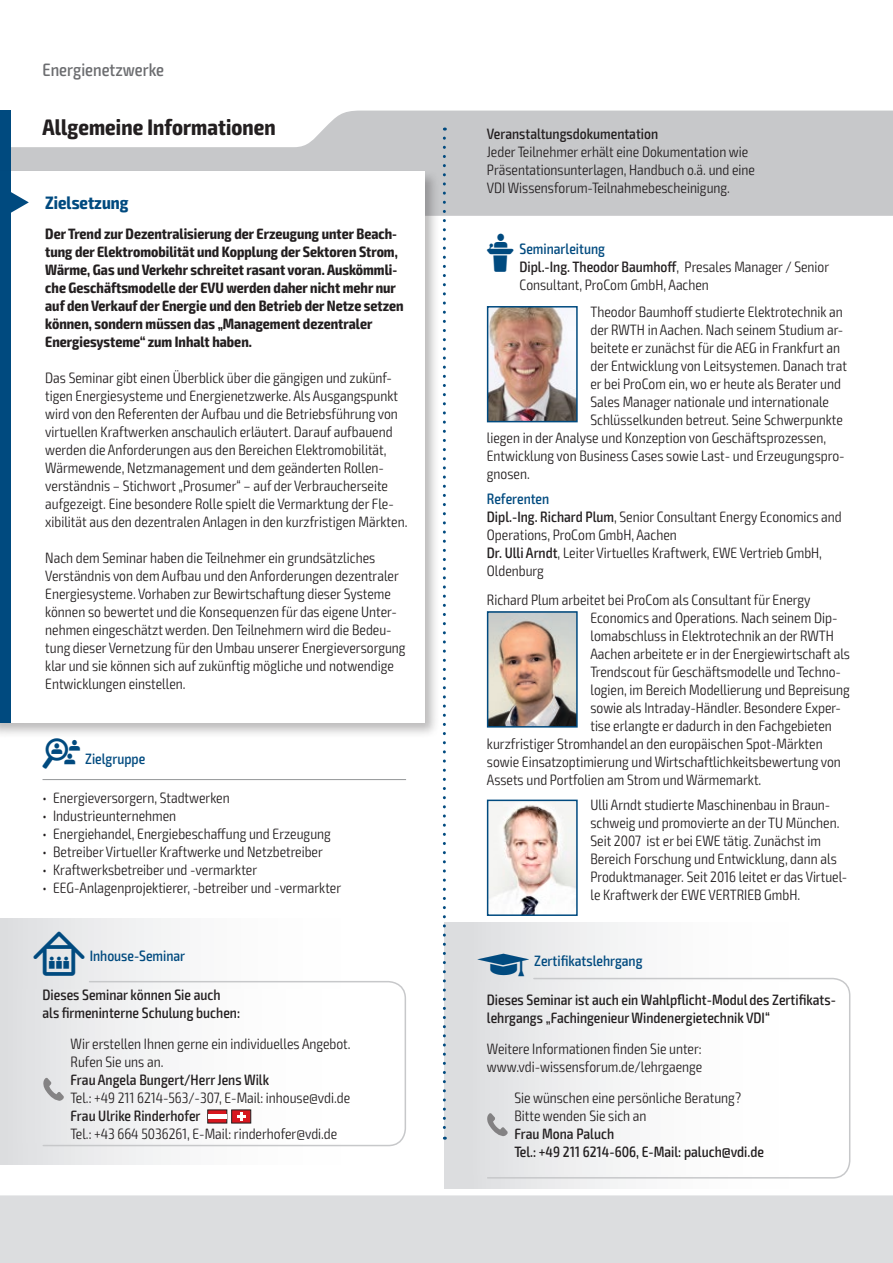
<style>
.page{position:relative;width:893px;height:1263px;background:#fff}
.page>*{position:absolute;margin:0;border:0;box-sizing:border-box;transform-origin:0 0}
.t1{font:700 condensed 22.5px "Exo 2";letter-spacing:.005em;color:#231f20}
.t2{font:500 condensed 18px "Exo 2";color:#6c6d70}
.t3{font:700 condensed 18px "Exo 2";color:#004a7f}
.t4{font:300 condensed 15px/18px "Exo 2";color:#231f20}
.t5{font:700 condensed 15px/18px "Exo 2";color:#231f20}
.t6{font:500 condensed 15px/18px "Exo 2";color:#231f20}
.t7{font:500 condensed 15px "Exo 2";color:#004a7f}
.s1{font-family:"VDI Iconset S4 A Regular";font-weight:400;font-stretch:normal}
.s2{font-family:"VDI Iconset S4 A Regular";font-weight:400;font-stretch:normal;font-size:15.45px}
.s3{font-family:"VDI Iconset S4 A Regular";font-weight:400;font-stretch:normal;color:#004a7f}
.s4{font-weight:500;color:#004a7f}
.s5{font-weight:500}
</style>
<div class="page">
<svg style="left:0;top:1188px;width:893px;height:75px;fill:#dcdddf"></svg>
<svg style="left:11px;top:111px;width:881px;height:105px;fill:#c7c8ca"></svg>
<hr style="left:892px;top:111px;width:1px;height:105px;background:#004a7f">
<div style="left:0;top:111px;width:11px;height:63px;background:#004a7f"></div>
<div style="left:0;top:918px;width:406px;height:247px;background:linear-gradient(to right,#e3e3e5,#fff)"></div>
<svg style="left:42px;top:980px;width:364px;height:167px"></svg>
<div style="left:0;top:990px;width:383px;height:152px;background:linear-gradient(to right,#e2e3e5,#fff)"></div>
<svg style="left:207px;top:1109px;width:44px;height:14px"></svg>
<hr style="left:208px;top:1114px;width:19px;height:4px;background:#fff">
<svg style="left:43px;top:1078px;width:21px;height:23px"></svg>
<div style="left:0;top:168px;width:440px;height:570px;background:#231f20;opacity:.3"></div>
<div style="left:0;top:171px;width:424px;height:552px;background:#fff"></div>
<div style="left:0;top:171px;width:11px;height:552px;background:#004a7f"></div>
<svg style="left:11px;top:192px;width:18px;height:21px"></svg>
<hr style="left:43px;top:779px;width:363px;height:1px;background:#939598">
<div style="left:444px;top:923px;width:406px;height:265px;background:linear-gradient(to right,#dfe0e2,#fff)"></div>
<svg style="left:486px;top:977px;width:365px;height:202px"></svg>
<div style="left:444px;top:982px;width:394px;height:192px;background:linear-gradient(to right,#dfe0e2,#fff)"></div>
<svg style="left:487px;top:1113px;width:21px;height:23px"></svg>
<img style="left:490px;top:309px;width:85px;height:110px">
<div style="left:487px;top:306px;width:91px;height:116px;border:2px solid #004a7f"></div>
<img style="left:490px;top:614px;width:85px;height:111px">
<div style="left:487px;top:611px;width:91px;height:117px;border:2px solid #004a7f"></div>
<img style="left:490px;top:803px;width:85px;height:110px">
<div style="left:487px;top:800px;width:91px;height:116px;border:2px solid #004a7f"></div>
<svg style="left:443px;top:138px;width:3px;height:1002px"></svg>
<p class="t2" style="left:43px;top:59px;width:123px">Energienetzwerke</p>
<h1 class="t1" style="left:43px;top:113px;width:235px">Allgemeine Informationen</h1>
<p class="t6" style="left:487px;top:125px;width:173px">Veranstaltungsdokumentation</p>
<p class="t4" style="left:487px;top:143px;width:270px">Jeder Teilnehmer erhält eine Dokumentation wie<br>Präsentationsunterlagen, Handbuch o.ä. und eine<br>VDI Wissensforum-Teilnahmebescheinigung.</p>
<p class="t3" style="left:45px;top:192px;width:85px">Zielsetzung</p>
<p class="t5" style="left:45px;top:225px;width:360px">Der Trend zur Dezentralisierung der Erzeugung unter Beach&shy;tung der Elektromobilität und Kopplung der Sektoren Strom, Wärme, Gas und Verkehr schreitet rasant voran. Auskömmli&shy;che Geschäftsmodelle der EVU werden daher nicht mehr nur auf den Verkauf der Energie und den Betrieb der Netze setzen können, sondern müssen das „Management dezentraler Energiesysteme“ zum Inhalt haben.</p>
<p class="t4" style="left:45px;top:369px;width:364px">Das Seminar gibt einen Überblick über die gängigen und zukünf&shy;tigen Energiesysteme und Energienetzwerke. Als Ausgangspunkt wird von den Referenten der Aufbau und die Betriebsführung von virtuellen Kraftwerken anschaulich erläutert. Darauf aufbauend werden die Anforderungen aus den Bereichen Elektromobilität, Wärmewende, Netzmanagement und dem geänderten Rollen&shy;verständnis – Stichwort „Prosumer“ – auf der Verbraucherseite aufgezeigt. Eine besondere Rolle spielt die Vermarktung der Fle&shy;xibilität aus den dezentralen Anlagen in den kurzfristigen Märkten.</p>
<p class="t4" style="left:45px;top:549px;width:362px">Nach dem Seminar haben die Teilnehmer ein grundsätzliches Verständnis von dem Aufbau und den Anforderungen dezentraler Energiesysteme. Vorhaben zur Bewirtschaftung dieser Systeme können so bewertet und die Konsequenzen für das eigene Unter&shy;nehmen eingeschätzt werden. Den Teilnehmern wird die Bedeu&shy;tung dieser Vernetzung für den Umbau unserer Energieversorgung klar und sie können sich auf zukünftig mögliche und notwendige Entwicklungen einstellen.</p>
<p class="t7" style="left:43px;top:750px;width:104px"><span class="s1">Z</span> Zielgruppe</p>
<p class="t4" style="left:43px;top:789px;width:189px">• Energieversorgern, Stadtwerken</p>
<p class="t4" style="left:43px;top:807px;width:135px">• Industrieunternehmen</p>
<p class="t4" style="left:43px;top:825px;width:290px">• Energiehandel, Energiebeschaffung und Erzeugung</p>
<p class="t4" style="left:43px;top:843px;width:282px">• Betreiber Virtueller Kraftwerke und Netzbetreiber</p>
<p class="t4" style="left:43px;top:861px;width:216px">• Kraftwerksbetreiber und -vermarkter</p>
<p class="t4" style="left:43px;top:879px;width:300px">• EEG-Anlagenprojektierer, -betreiber und -vermarkter</p>
<p class="t7" style="left:33px;top:947px;width:153px"><span class="s2">I</span> Inhouse-Seminar</p>
<p class="t6" style="left:43px;top:986px;width:199px">Dieses Seminar können Sie auch als firmeninterne Schulung buchen:</p>
<p class="t4" style="left:71px;top:1035px;width:282px">Wir erstellen Ihnen gerne ein individuelles Angebot.<br>Rufen Sie uns an.</p>
<p class="t6" style="left:71px;top:1071px;width:200px">Frau Angela Bungert/Herr Jens Wilk</p>
<p class="t4" style="left:71px;top:1089px;width:281px">Tel.: +49 211 6214-563/-307, E-Mail: inhouse@vdi.de</p>
<p class="t6" style="left:71px;top:1107px;width:132px">Frau Ulrike Rinderhofer</p>
<p class="t4" style="left:71px;top:1125px;width:268px">Tel.: +43 664 5036261, E-Mail: rinderhofer@vdi.de</p>
<p class="t4" style="left:519px;top:240px;width:311px;text-indent:-33px"><span class="s3">L</span> <span class="s4">Seminarleitung<br></span><span class="s5">Dipl.-Ing. Theodor Baumhoff</span>, Presales Manager / Senior<br>Consultant, ProCom GmbH, Aachen</p>
<p class="t4" style="left:590px;top:303px;width:254px">Theodor Baumhoff studierte Elektrotechnik an</p>
<p class="t4" style="left:590px;top:321px;width:254px">der RWTH in Aachen. Nach seinem Studium ar-</p>
<p class="t4" style="left:590px;top:339px;width:251px">beitete er zunächst für die AEG in Frankfurt an</p>
<p class="t4" style="left:590px;top:357px;width:258px">der Entwicklung von Leitsystemen. Danach trat</p>
<p class="t4" style="left:590px;top:375px;width:252px">er bei ProCom ein, wo er heute als Berater und</p>
<p class="t4" style="left:590px;top:393px;width:240px">Sales Manager nationale und internationale</p>
<p class="t4" style="left:590px;top:411px;width:254px">Schlüsselkunden betreut. Seine Schwerpunkte</p>
<p class="t4" style="left:487px;top:429px;width:341px">liegen in der Analyse und Konzeption von Geschäftsprozessen,</p>
<p class="t4" style="left:487px;top:447px;width:359px">Entwicklung von Business Cases sowie Last- und Erzeugungspro-</p>
<p class="t4" style="left:487px;top:465px;width:44px">gnosen.</p>
<p class="t4" style="left:487px;top:508px;width:356px"><span class="s5">Dipl.-Ing. Richard Plum</span>, Senior Consultant Energy Economics and Operations, ProCom GmbH, Aachen<br><span class="s5">Dr. Ulli Arndt</span>, Leiter Virtuelles Kraftwerk, EWE Vertrieb GmbH, Oldenburg</p>
<p class="t7" style="left:487px;top:490px;width:64px">Referenten</p>
<p class="t4" style="left:487px;top:591px;width:325px">Richard Plum arbeitet bei ProCom als Consultant für Energy</p>
<p class="t4" style="left:590px;top:609px;width:249px">Economics and Operations. Nach seinem Dip-</p>
<p class="t4" style="left:590px;top:627px;width:245px">lomabschluss in Elektrotechnik an der RWTH</p>
<p class="t4" style="left:590px;top:645px;width:261px">Aachen arbeitete er in der Energiewirtschaft als</p>
<p class="t4" style="left:590px;top:663px;width:252px">Trendscout für Geschäftsmodelle und Techno-</p>
<p class="t4" style="left:590px;top:681px;width:261px">logien, im Bereich Modellierung und Bepreisung</p>
<p class="t4" style="left:590px;top:699px;width:252px">sowie als Intraday-Händler. Besondere Exper-</p>
<p class="t4" style="left:590px;top:717px;width:243px">tise erlangte er dadurch in den Fachgebieten</p>
<p class="t4" style="left:487px;top:735px;width:337px">kurzfristiger Stromhandel an den europäischen Spot-Märkten</p>
<p class="t4" style="left:487px;top:753px;width:355px">sowie Einsatzoptimierung und Wirtschaftlichkeitsbewertung von</p>
<p class="t4" style="left:487px;top:771px;width:276px">Assets und Portfolien am Strom und Wärmemarkt.</p>
<p class="t4" style="left:590px;top:796px;width:258px">Ulli Arndt studierte Maschinenbau in Braun&shy;schweig und promovierte an der TU München.<br>Seit 2007 ist er bei EWE tätig. Zunächst im Bereich Forschung und Entwicklung, dann als Produktmanager. Seit 2016 leitet er das Virtuel&shy;le Kraftwerk der EWE VERTRIEB GmbH.</p>
<p class="t7" style="left:478px;top:952px;width:166px"><span class="s1">z</span> Zertifikatslehrgang</p>
<p class="t6" style="left:487px;top:991px;width:350px">Dieses Seminar ist auch ein Wahlpflicht-Modul des Zertifikats&shy;lehrgangs „Fachingenieur Windenergietechnik VDI“</p>
<p class="t4" style="left:487px;top:1040px;width:217px">Weitere Informationen finden Sie unter: www.vdi-wissensforum.de/lehrgaenge</p>
<p class="t4" style="left:514px;top:1089px;width:228px">Sie wünschen eine persönliche Beratung?<br>Bitte wenden Sie sich an</p>
<p class="t6" style="left:514px;top:1125px;width:251px">Frau Mona Paluch<br>Tel.: +49 211 6214-606, E-Mail: paluch@vdi.de</p>
</div>
